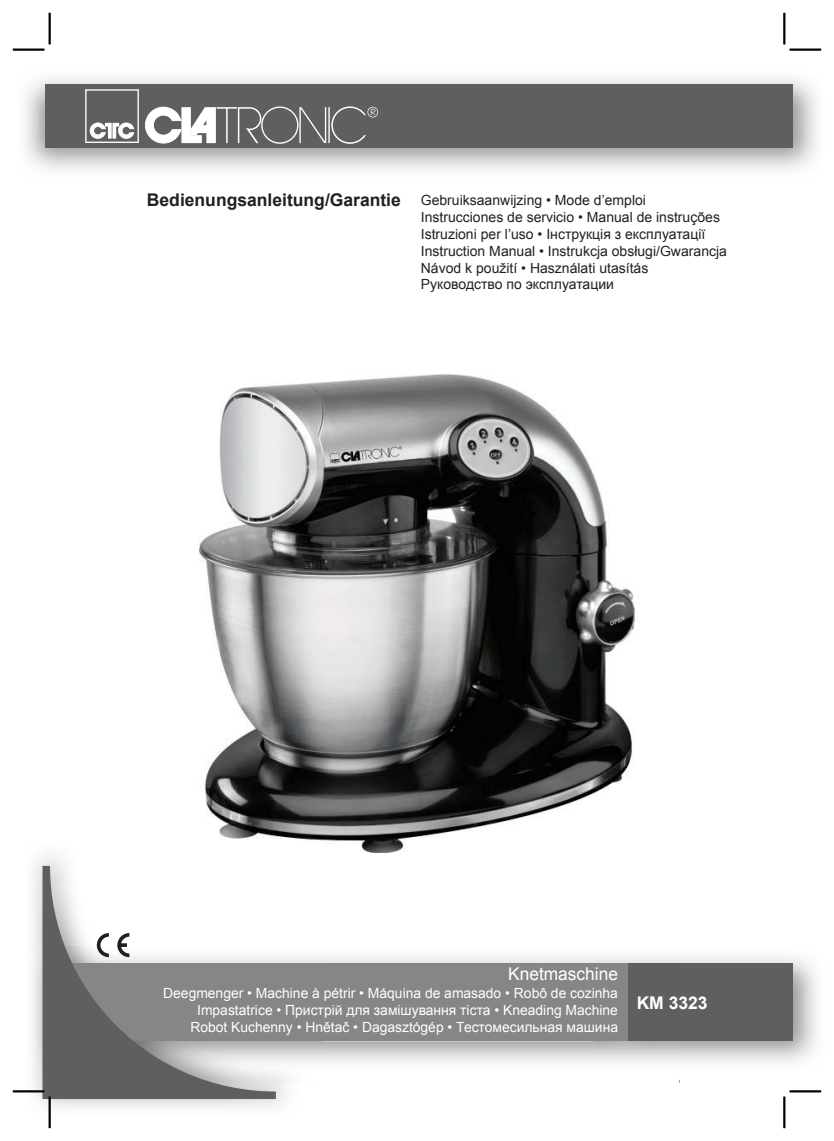
<style>
.page{position:relative;width:834px;height:1141px;background:#fff}
.page>*{position:absolute;margin:0;border:0;box-sizing:border-box;transform-origin:0 0}
.t1{font:17.5px "Arial";color:#fff}
.t2{font:700 17.5px "Arial";color:#fff}
.t3{font:14px/16.8px "Arial";color:#231f20}
.t4{font:14px/16.8px "Arial";color:#fff;text-align:right}
.s1{font-weight:700;font-size:17.5px}
</style>
<div class="page">
<img style="left:25px;top:78px;width:793px;height:92px">
<div style="left:45px;top:85px;width:747px;height:63px;background:#5e5f61"></div>
<svg style="left:145px;top:106px;width:233px;height:38px"></svg>
<svg style="left:85px;top:89px;width:54px;height:54px"></svg>
<img style="left:679px;top:956px;width:138px;height:127px">
<img style="left:593px;top:950px;width:86px;height:119px">
<div style="left:627px;top:964px;width:165px;height:77px;background:#5e5f61"></div>
<div style="left:50px;top:964px;width:577px;height:77px;background:#848688"></div>
<svg style="left:42px;top:866px;width:234px;height:233px"></svg>
<svg style="left:97px;top:933px;width:12px;height:24px"></svg>
<svg style="left:117px;top:933px;width:12px;height:24px"></svg>
<img style="left:199px;top:375px;width:435px;height:478px">
<hr style="left:13px;top:49px;width:31px;height:2px;background:#000">
<hr style="left:789px;top:49px;width:32px;height:2px;background:#000">
<hr style="left:13px;top:1090px;width:31px;height:2px;background:#000">
<hr style="left:789px;top:1090px;width:32px;height:2px;background:#000">
<hr style="left:49px;top:13px;width:2px;height:31px;background:#000">
<hr style="left:49px;top:1097px;width:2px;height:31px;background:#000">
<hr style="left:783px;top:13px;width:2px;height:31px;background:#000">
<hr style="left:783px;top:1097px;width:2px;height:31px;background:#000">
<p class="t3" style="left:420px;top:193px;width:308px;text-indent:-274px"><span class="s1">Bedienungsanleitung/Garantie</span> Gebruiksaanwijzing • Mode d’emploi Instrucciones de servicio • Manual de instruções Istruzioni per l’uso • Інструкція з експлуатації Instruction Manual • Instrukcja obsługi/Gwarancja Návod k použití • Használati utasítás Руководство по эксплуатации</p>
<p class="t1" style="left:508px;top:967px;width:111px">Knetmaschine</p>
<p class="t4" style="left:163px;top:986px;width:456px">Deegmenger • Machine à pétrir • Máquina de amasado • Robô de cozinha<br>Impastatrice • Пристрій для замішування тіста • Kneading Machine<br>Robot Kuchenny • Hnětač • Dagasztógép • Тестомесильная машина</p>
<p class="t2" style="left:636px;top:996px;width:72px">KM 3323</p>
</div>
